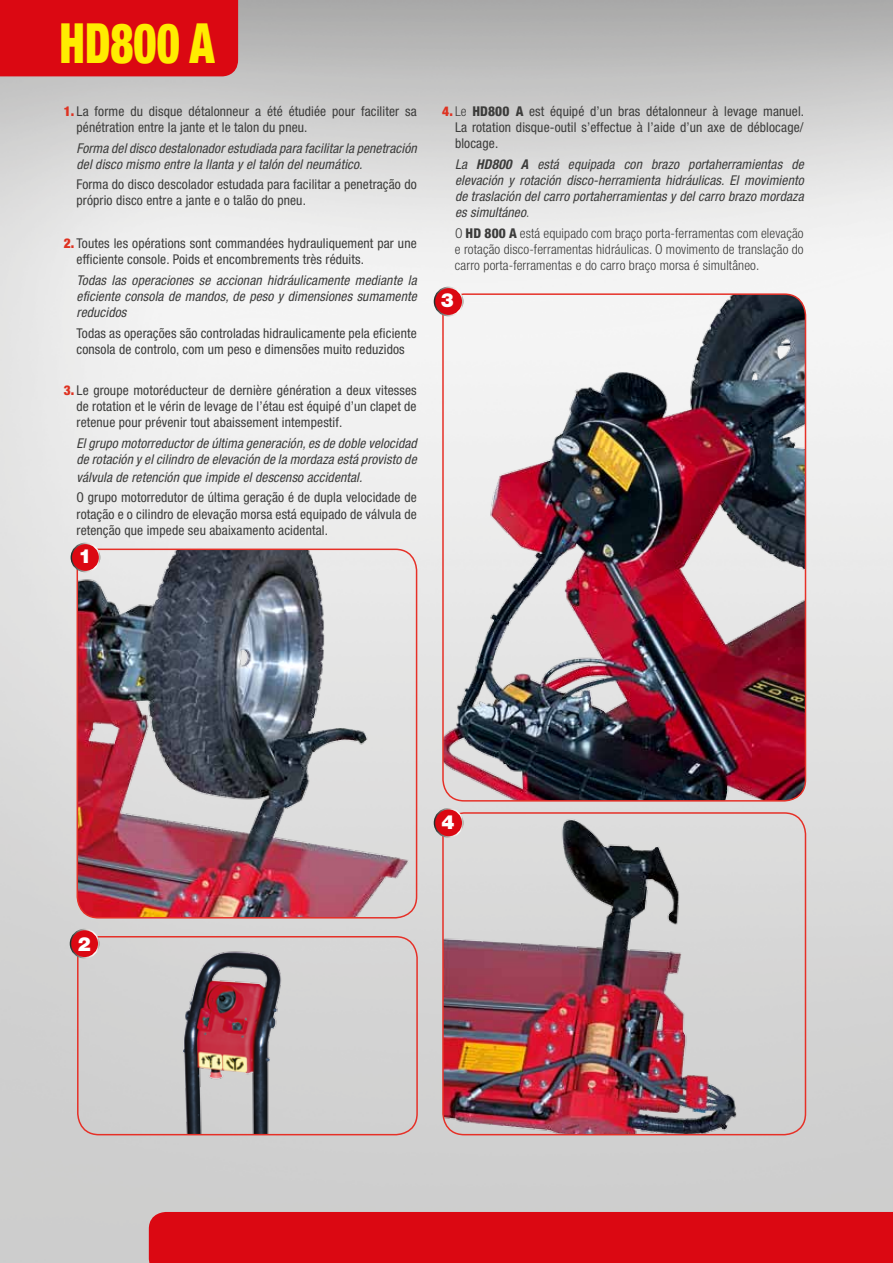
<style>
.page{position:relative;width:893px;height:1263px;background:#fff}
.page>*{position:absolute;margin:0;border:0;box-sizing:border-box;transform-origin:0 0}
.t1{font:900 condensed 55.5px "Helvetica Neue LT Std";color:#ffed00;scale:.8 1}
.t2{font:900 19.5px "Helvetica Neue LT Std";color:#fff}
.t3{font:condensed 13.5px/16.2px "Helvetica Neue LT Std";letter-spacing:.01em;color:#3c3c3b}
.t4{font:italic condensed 13.5px/16.2px "Helvetica Neue LT Std";letter-spacing:.01em;color:#3c3c3b}
.t5{font:300 condensed 13.5px/16.2px "Helvetica Neue LT Std";letter-spacing:.01em;color:#3c3c3b;text-align:justify}
.s1{font-weight:900;color:#de3221}
.s2{font-weight:300}
.s3{font-weight:800}
.s4{font-weight:700}
.s5{font-weight:300;font-style:normal}
</style>
<div class="page">
<img style="left:0;top:0;width:893px;height:1263px">
<div style="left:149px;top:1212px;width:744px;height:51px;background:#db0812"></div>
<div style="left:0;top:0;width:238px;height:76px;background:#db0812"></div>
<img style="left:171px;top:947px;width:126px;height:185px">
<div style="left:77px;top:936px;width:341px;height:199px;border:2px solid #e63027;border-radius:21px"></div>
<img style="left:77px;top:549px;width:340px;height:369px">
<div style="left:77px;top:549px;width:340px;height:369px;border:2px solid #e63027;border-radius:21px"></div>
<img style="left:443px;top:815px;width:308px;height:320px">
<div style="left:442px;top:812px;width:364px;height:323px;border:2px solid #e63027;border-radius:21px"></div>
<img style="left:443px;top:294px;width:362px;height:507px">
<div style="left:442px;top:293px;width:364px;height:508px;border:2px solid #e63027;border-radius:21px"></div>
<div style="left:71px;top:543px;width:29px;height:29px;background:#db0812;border-radius:50%"></div>
<div style="left:71px;top:543px;width:29px;height:29px;border:2px solid #fff;border-radius:50%"></div>
<div style="left:70px;top:929px;width:29px;height:29px;background:#db0812;border-radius:50%"></div>
<div style="left:70px;top:929px;width:29px;height:29px;border:2px solid #fff;border-radius:50%"></div>
<div style="left:434px;top:809px;width:29px;height:28px;background:#db0812;border-radius:50%"></div>
<div style="left:434px;top:808px;width:29px;height:30px;border:2px solid #fff;border-radius:50%"></div>
<div style="left:434px;top:287px;width:29px;height:29px;background:#db0812;border-radius:50%"></div>
<div style="left:434px;top:287px;width:29px;height:29px;border:2px solid #fff;border-radius:50%"></div>
<h1 class="t1" style="left:60px;top:9px;width:195px">HD800 A</h1>
<p class="t3" style="left:77px;top:103px;width:342px;text-indent:-13px"><span class="s1">1.</span> La forme du disque détalonneur a été étudiée pour faciliter sa pénétration entre la jante et le talon du pneu.</p>
<p class="t4" style="left:77px;top:140px;width:342px">Forma del disco destalonador estudiada para facilitar la penetración del disco mismo entre la llanta y el talón del neumático.</p>
<p class="t3" style="left:77px;top:176px;width:342px">Forma do disco descolador estudada para facilitar a penetração do próprio disco entre a jante e o talão do pneu.</p>
<p class="t3" style="left:77px;top:235px;width:342px;text-indent:-13px"><span class="s1">2.</span> Toutes les opérations sont commandées hydrauliquement par une efficiente console. Poids et encombrements très réduits.</p>
<p class="t4" style="left:77px;top:272px;width:342px;text-align:justify">Todas las operaciones se accionan hidráulicamente mediante la eficiente consola de mandos, de peso y dimensiones sumamente reducidos</p>
<p class="t3" style="left:77px;top:325px;width:342px">Todas as operações são controladas hidraulicamente pela eficiente consola de controlo, com um peso e dimensões muito reduzidos</p>
<p class="t3" style="left:77px;top:382px;width:342px;text-align:justify;text-indent:-13px"><span class="s1">3.</span> Le groupe motoréducteur de dernière génération a deux vitesses de rotation et le vérin de levage de l’étau est équipé d’un clapet de retenue pour prévenir tout abaissement intempestif.</p>
<p class="t4" style="left:77px;top:435px;width:342px">El grupo motorreductor de última generación, es de doble velocidad de rotación y el cilindro de elevación de la mordaza está provisto de</p>
<p class="t4" style="left:77px;top:469px;width:287px">válvula de retención que impide el descenso accidental.</p>
<p class="t3" style="left:77px;top:489px;width:342px;text-align:justify">O grupo motorredutor de última geração é de dupla velocidade de rotação e o cilindro de elevação morsa está equipado de válvula de retenção que impede seu abaixamento acidental.</p>
<h2 class="t2" style="left:78px;top:545px;width:15px">1</h2>
<p class="t3" style="left:455px;top:103px;width:351px;text-align:justify;text-indent:-13px"><span class="s1">4.</span> <span class="s2">Le</span> <span class="s3">HD800 A</span> est équipé d’un bras détalonneur à levage manuel.<br>La rotation disque-outil s’effectue à l’aide d’un axe de déblocage/ blocage.</p>
<p class="t4" style="left:455px;top:156px;width:350px;text-align:justify">La <span class="s4">HD800 A</span> está equipada con brazo portaherramientas de elevación y rotación disco-herramienta hidráulicas. El movimiento de traslación del carro portaherramientas y del carro brazo mordaza es simultáneo<span class="s5">.</span></p>
<p class="t5" style="left:455px;top:225px;width:350px">O <span class="s3">HD 800 A</span> está equipado com braço porta-ferramentas com elevação e rotação disco-ferramentas hidráulicas. O movimento de translação do carro porta-ferramentas e do carro braço morsa é simultâneo.</p>
<h2 class="t2" style="left:441px;top:289px;width:15px">3</h2>
<h2 class="t2" style="left:78px;top:932px;width:15px">2</h2>
<h2 class="t2" style="left:442px;top:810px;width:15px">4</h2>
</div>
